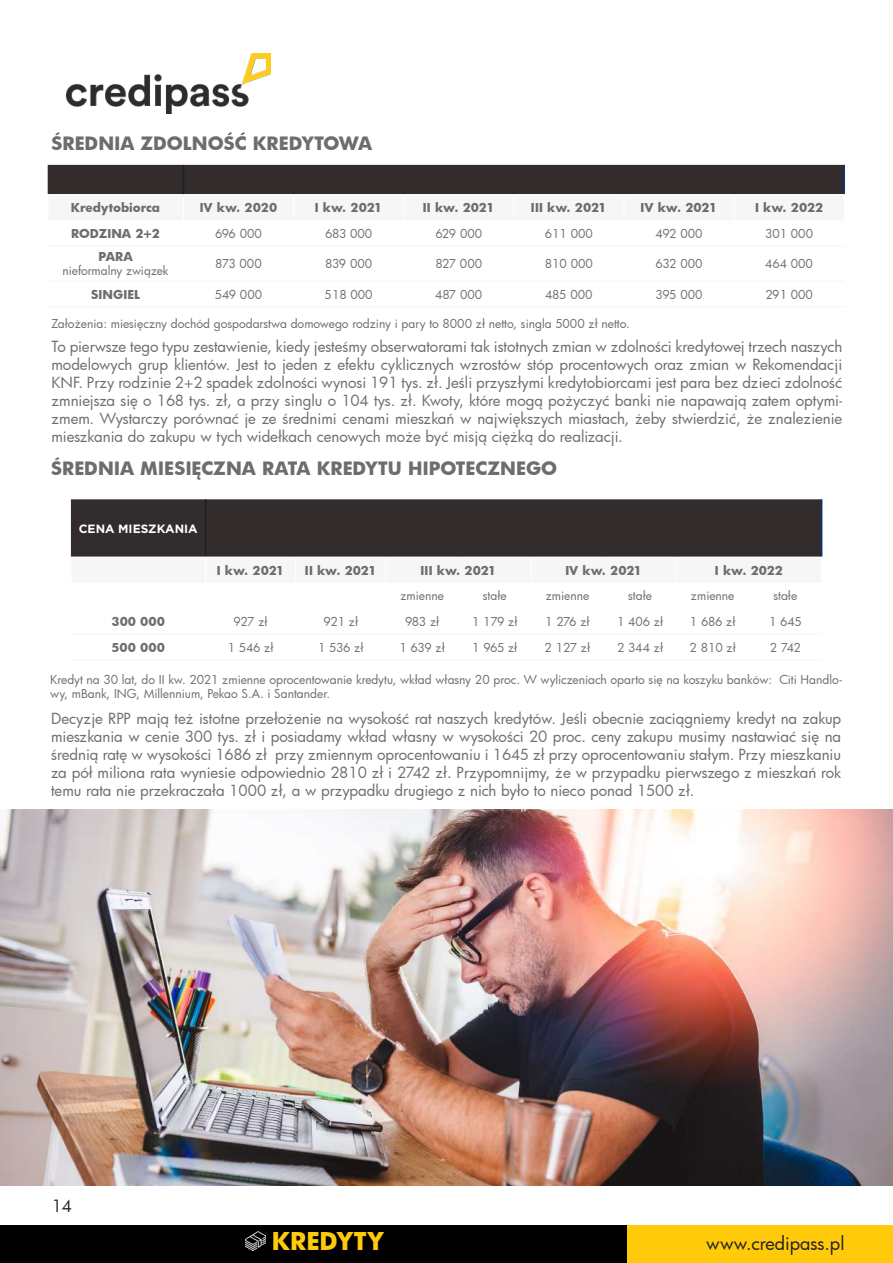
<style>
.page{position:relative;width:893px;height:1263px;background:#fff}
.page>*{position:absolute;margin:0;border:0;box-sizing:border-box;transform-origin:0 0}
.t1{font:700 24px "Futura";color:#feca0a}
.t2{font:700 18px "Futura";color:#6c6d70}
.t3{font:18px "Futura";color:#231f20}
.t4{font:16.5px "Futura";color:#231f20}
.t5{font:15px/18px "Futura";color:#6c6d70;text-align:justify}
.t6{font:12px/14.4px "Futura";color:#6c6d70}
.t7{font:700 12px "Futura";color:#6c6d70}
.t8{font:700 12px "Gotham";color:#fff}
</style>
<div class="page">
<div style="left:0;top:1225px;width:646px;height:38px;background:#000"></div>
<div style="left:627px;top:1225px;width:266px;height:38px;background:#feca0a"></div>
<img style="left:67px;top:54px;width:204px;height:60px">
<img style="left:245px;top:1231px;width:21px;height:20px">
<img style="left:0;top:809px;width:893px;height:376px">
<hr style="left:48px;top:245px;width:135px;height:1px;background:#f6f6f7">
<hr style="left:183px;top:245px;width:111px;height:1px;background:#f6f6f7">
<hr style="left:294px;top:245px;width:110px;height:1px;background:#f6f6f7">
<hr style="left:404px;top:245px;width:110px;height:1px;background:#f6f6f7">
<hr style="left:514px;top:245px;width:110px;height:1px;background:#f6f6f7">
<hr style="left:624px;top:245px;width:110px;height:1px;background:#f6f6f7">
<hr style="left:734px;top:245px;width:110px;height:1px;background:#f6f6f7">
<hr style="left:48px;top:281px;width:135px;height:1px;background:#f6f6f7">
<hr style="left:183px;top:281px;width:111px;height:1px;background:#f6f6f7">
<hr style="left:294px;top:281px;width:110px;height:1px;background:#f6f6f7">
<hr style="left:404px;top:281px;width:110px;height:1px;background:#f6f6f7">
<hr style="left:514px;top:281px;width:110px;height:1px;background:#f6f6f7">
<hr style="left:624px;top:281px;width:110px;height:1px;background:#f6f6f7">
<hr style="left:734px;top:281px;width:110px;height:1px;background:#f6f6f7">
<hr style="left:48px;top:306px;width:135px;height:1px;background:#f6f6f7">
<hr style="left:183px;top:306px;width:111px;height:1px;background:#f6f6f7">
<hr style="left:294px;top:306px;width:110px;height:1px;background:#f6f6f7">
<hr style="left:404px;top:306px;width:110px;height:1px;background:#f6f6f7">
<hr style="left:514px;top:306px;width:110px;height:1px;background:#f6f6f7">
<hr style="left:624px;top:306px;width:110px;height:1px;background:#f6f6f7">
<hr style="left:734px;top:306px;width:110px;height:1px;background:#f6f6f7">
<div style="left:47px;top:165px;width:798px;height:30px;background:#322d2c"></div>
<hr style="left:71px;top:633px;width:135px;height:1px;background:#f6f6f7">
<hr style="left:206px;top:633px;width:90px;height:1px;background:#f6f6f7">
<hr style="left:296px;top:633px;width:90px;height:1px;background:#f6f6f7">
<hr style="left:386px;top:633px;width:72px;height:1px;background:#f6f6f7">
<hr style="left:458px;top:633px;width:73px;height:1px;background:#f6f6f7">
<hr style="left:531px;top:633px;width:73px;height:1px;background:#f6f6f7">
<hr style="left:604px;top:633px;width:72px;height:1px;background:#f6f6f7">
<hr style="left:676px;top:633px;width:73px;height:1px;background:#f6f6f7">
<hr style="left:749px;top:633px;width:73px;height:1px;background:#f6f6f7">
<hr style="left:71px;top:660px;width:135px;height:1px;background:#f6f6f7">
<hr style="left:206px;top:660px;width:90px;height:1px;background:#f6f6f7">
<hr style="left:296px;top:660px;width:90px;height:1px;background:#f6f6f7">
<hr style="left:386px;top:660px;width:72px;height:1px;background:#f6f6f7">
<hr style="left:458px;top:660px;width:73px;height:1px;background:#f6f6f7">
<hr style="left:531px;top:660px;width:73px;height:1px;background:#f6f6f7">
<hr style="left:604px;top:660px;width:72px;height:1px;background:#f6f6f7">
<hr style="left:676px;top:660px;width:73px;height:1px;background:#f6f6f7">
<hr style="left:749px;top:660px;width:73px;height:1px;background:#f6f6f7">
<div style="left:71px;top:499px;width:751px;height:58px;background:#322d2c"></div>
<p class="t2" style="left:51px;top:130px;width:322px">ŚREDNIA ZDOLNOŚĆ KREDYTOWA</p>
<p class="t7" style="left:71px;top:199px;width:91px">Kredytobiorca</p>
<p class="t7" style="left:200px;top:199px;width:79px">IV kw. 2020</p>
<p class="t7" style="left:315px;top:199px;width:69px">I kw. 2021</p>
<p class="t7" style="left:423px;top:199px;width:73px">II kw. 2021</p>
<p class="t7" style="left:531px;top:199px;width:77px">III kw. 2021</p>
<p class="t7" style="left:641px;top:199px;width:78px">IV kw. 2021</p>
<p class="t7" style="left:755px;top:199px;width:70px">I kw. 2022</p>
<p class="t7" style="left:71px;top:225px;width:91px">RODZINA 2+2</p>
<p class="t6" style="left:215px;top:226px;width:48px">696 000</p>
<p class="t6" style="left:325px;top:226px;width:49px">683 000</p>
<p class="t6" style="left:435px;top:226px;width:48px">629 000</p>
<p class="t6" style="left:545px;top:226px;width:50px">611 000</p>
<p class="t6" style="left:655px;top:226px;width:49px">492 000</p>
<p class="t6" style="left:765px;top:226px;width:49px">301 000</p>
<p class="t7" style="left:98px;top:248px;width:36px">PARA</p>
<p class="t6" style="left:63px;top:264px;width:108px">nieformalny związek</p>
<p class="t6" style="left:215px;top:256px;width:48px">873 000</p>
<p class="t6" style="left:325px;top:256px;width:49px">839 000</p>
<p class="t6" style="left:435px;top:256px;width:48px">827 000</p>
<p class="t6" style="left:545px;top:256px;width:50px">810 000</p>
<p class="t6" style="left:655px;top:256px;width:48px">632 000</p>
<p class="t6" style="left:765px;top:256px;width:49px">464 000</p>
<p class="t7" style="left:91px;top:286px;width:51px">SINGIEL</p>
<p class="t6" style="left:215px;top:287px;width:49px">549 000</p>
<p class="t6" style="left:325px;top:287px;width:50px">518 000</p>
<p class="t6" style="left:435px;top:287px;width:48px">487 000</p>
<p class="t6" style="left:545px;top:287px;width:49px">485 000</p>
<p class="t6" style="left:655px;top:287px;width:49px">395 000</p>
<p class="t6" style="left:765px;top:287px;width:49px">291 000</p>
<p class="t6" style="left:51px;top:316px;width:580px">Założenia: miesięczny dochód gospodarstwa domowego rodziny i pary to 8000 zł netto, singla 5000 zł netto.</p>
<p class="t5" style="left:51px;top:337px;width:792px">To pierwsze tego typu zestawienie, kiedy jesteśmy obserwatorami tak istotnych zmian w zdolności kredytowej trzech naszych modelowych grup klientów. Jest to jeden z efektu cyklicznych wzrostów stóp procentowych oraz zmian w Rekomendacji KNF. Przy rodzinie 2+2 spadek zdolności wynosi 191 tys. zł. Jeśli przyszłymi kredytobiorcami jest para bez dzieci zdolność zmniejsza się o 168 tys. zł, a przy singlu o 104 tys. zł. Kwoty, które mogą pożyczyć banki nie napawają zatem optymi&shy;zmem. Wystarczy porównać je ze średnimi cenami mieszkań w największych miastach, żeby stwierdzić, że znalezienie mieszkania do zakupu w tych widełkach cenowych może być misją ciężką do realizacji.</p>
<p class="t2" style="left:51px;top:456px;width:508px">ŚREDNIA MIESIĘCZNA RATA KREDYTU HIPOTECZNEGO</p>
<p class="t8" style="left:79px;top:521px;width:120px">CENA MIESZKANIA</p>
<p class="t7" style="left:217px;top:562px;width:69px">I kw. 2021</p>
<p class="t7" style="left:305px;top:562px;width:73px">II kw. 2021</p>
<p class="t7" style="left:421px;top:562px;width:77px">III kw. 2021</p>
<p class="t7" style="left:565px;top:562px;width:78px">IV kw. 2021</p>
<p class="t7" style="left:715px;top:562px;width:70px">I kw. 2022</p>
<p class="t6" style="left:400px;top:588px;width:45px">zmienne</p>
<p class="t6" style="left:483px;top:588px;width:25px">stałe</p>
<p class="t6" style="left:546px;top:588px;width:45px">zmienne</p>
<p class="t6" style="left:628px;top:588px;width:25px">stałe</p>
<p class="t6" style="left:691px;top:588px;width:45px">zmienne</p>
<p class="t6" style="left:773px;top:588px;width:25px">stałe</p>
<p class="t7" style="left:112px;top:613px;width:55px">300 000</p>
<p class="t6" style="left:234px;top:614px;width:36px">927 zł</p>
<p class="t6" style="left:323px;top:614px;width:36px">921 zł</p>
<p class="t6" style="left:405px;top:614px;width:36px">983 zł</p>
<p class="t6" style="left:472px;top:614px;width:47px">1 179 zł</p>
<p class="t6" style="left:545px;top:614px;width:46px">1 276 zł</p>
<p class="t6" style="left:617px;top:614px;width:48px">1 406 zł</p>
<p class="t6" style="left:690px;top:614px;width:47px">1 686 zł</p>
<p class="t6" style="left:769px;top:614px;width:34px">1 645</p>
<p class="t7" style="left:112px;top:639px;width:55px">500 000</p>
<p class="t6" style="left:228px;top:640px;width:47px">1 546 zł</p>
<p class="t6" style="left:318px;top:640px;width:47px">1 536 zł</p>
<p class="t6" style="left:399px;top:640px;width:47px">1 639 zł</p>
<p class="t6" style="left:472px;top:640px;width:47px">1 965 zł</p>
<p class="t6" style="left:545px;top:640px;width:47px">2 127 zł</p>
<p class="t6" style="left:617px;top:640px;width:48px">2 344 zł</p>
<p class="t6" style="left:690px;top:640px;width:48px">2 810 zł</p>
<p class="t6" style="left:770px;top:640px;width:33px">2 742</p>
<p class="t6" style="left:50px;top:672px;width:793px">Kredyt na 30 lat, do II kw. 2021 zmienne oprocentowanie kredytu, wkład własny 20 proc. W wyliczeniach oparto się na koszyku banków: Citi Handlo&shy;wy, mBank, ING, Millennium, Pekao S.A. i Santander.</p>
<p class="t5" style="left:51px;top:709px;width:792px">Decyzje RPP mają też istotne przełożenie na wysokość rat naszych kredytów. Jeśli obecnie zaciągniemy kredyt na zakup mieszkania w cenie 300 tys. zł i posiadamy wkład własny w wysokości 20 proc. ceny zakupu musimy nastawiać się na średnią ratę w wysokości 1686 zł przy zmiennym oprocentowaniu i 1645 zł przy oprocentowaniu stałym. Przy mieszkaniu za pół miliona rata wyniesie odpowiednio 2810 zł i 2742 zł. Przypomnijmy, że w przypadku pierwszego z mieszkań rok temu rata nie przekraczała 1000 zł, a w przypadku drugiego z nich było to nieco ponad 1500 zł.</p>
<p class="t4" style="left:52px;top:1194px;width:22px">14</p>
<h1 class="t1" style="left:272px;top:1224px;width:114px">KREDYTY</h1>
<p class="t3" style="left:706px;top:1231px;width:140px">www.credipass.pl</p>
</div>
